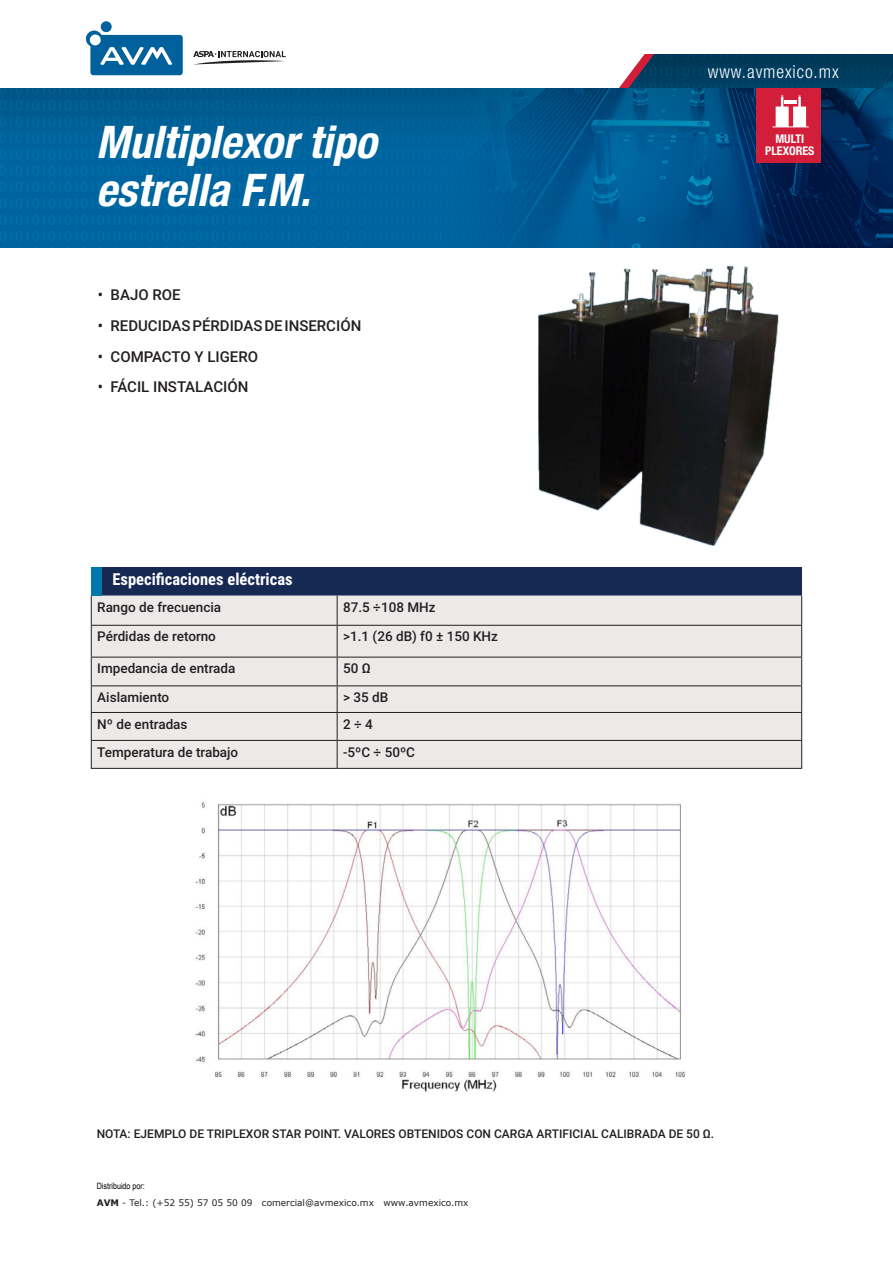
<style>
.page{position:relative;width:893px;height:1263px;background:#fff}
.page>*{position:absolute;margin:0;border:0;box-sizing:border-box;transform-origin:0 0}
.t1{font:italic 700 condensed 45px "Helvetica Neue LT Pro";color:#fff}
.t2{font:300 condensed 18px "Helvetica Neue LT Pro";letter-spacing:.05em;color:#fff}
.t3{font:700 16.5px "Roboto Condensed";color:#fff}
.t4{font:500 15px "Roboto";color:#231f20}
.t5{font:500 13.5px "Roboto";color:#231f20}
.t6{font:500 12px "Roboto";color:#231f20}
.t7{font:700 condensed 12px "Helvetica Neue LT Pro";color:#fff}
.t8{font:9px "Verdana";color:#231f20}
.t9{font:8.7px "Arial Narrow";color:#000}
.s1{font-weight:700}
</style>
<div class="page">
<img style="left:538px;top:265px;width:241px;height:281px">
<div style="left:91px;top:567px;width:711px;height:28px;background:#162953"></div>
<div style="left:92px;top:595px;width:709px;height:173px;background:#ece9e9"></div>
<hr style="left:91px;top:595px;width:1px;height:30px;background:#231f20">
<hr style="left:337px;top:595px;width:1px;height:30px;background:#231f20">
<hr style="left:801px;top:595px;width:1px;height:30px;background:#231f20">
<hr style="left:91px;top:625px;width:246px;height:1px;background:#231f20">
<hr style="left:91px;top:626px;width:1px;height:31px;background:#231f20">
<hr style="left:337px;top:625px;width:465px;height:1px;background:#231f20">
<hr style="left:337px;top:626px;width:1px;height:31px;background:#231f20">
<hr style="left:801px;top:626px;width:1px;height:31px;background:#231f20">
<hr style="left:91px;top:657px;width:246px;height:1px;background:#231f20">
<hr style="left:337px;top:657px;width:465px;height:1px;background:#231f20">
<hr style="left:91px;top:685px;width:246px;height:1px;background:#231f20">
<hr style="left:337px;top:685px;width:465px;height:1px;background:#231f20">
<hr style="left:91px;top:712px;width:246px;height:1px;background:#231f20">
<hr style="left:337px;top:712px;width:465px;height:1px;background:#231f20">
<hr style="left:91px;top:740px;width:246px;height:1px;background:#231f20">
<svg style="left:91px;top:657px;width:1px;height:111px"></svg>
<hr style="left:337px;top:740px;width:465px;height:1px;background:#231f20">
<svg style="left:337px;top:657px;width:1px;height:111px"></svg>
<svg style="left:801px;top:657px;width:1px;height:111px"></svg>
<hr style="left:91px;top:768px;width:246px;height:1px;background:#231f20">
<hr style="left:337px;top:768px;width:465px;height:1px;background:#231f20">
<img style="left:195px;top:802px;width:490px;height:290px">
<img style="left:0;top:88px;width:893px;height:159px">
<svg style="left:193px;top:51px;width:93px;height:13px"></svg>
<div style="left:101px;top:21px;width:11px;height:11px;background:#00619c;border-radius:50%"></div>
<svg style="left:86px;top:31px;width:97px;height:44px"></svg>
<svg style="left:556px;top:54px;width:337px;height:117px;background:#2d5079"></svg>
<div style="left:91px;top:567px;width:10px;height:28px;background:#0077ac"></div>
<p class="t1" style="left:96px;top:114px;width:282px">Multiplexor tipo</p>
<p class="t1" style="left:96px;top:162px;width:216px">estrella F.M.</p>
<p class="t4" style="left:98px;top:284px;width:84px">• BAJO ROE</p>
<p class="t4" style="left:98px;top:315px;width:265px">• REDUCIDAS PÉRDIDAS DE INSERCIÓN</p>
<p class="t4" style="left:98px;top:346px;width:162px">• COMPACTO Y LIGERO</p>
<p class="t4" style="left:98px;top:376px;width:152px">• FÁCIL INSTALACIÓN</p>
<p class="t3" style="left:112px;top:568px;width:182px">Especificaciones eléctricas</p>
<p class="t5" style="left:97px;top:597px;width:125px">Rango de frecuencia</p>
<p class="t5" style="left:343px;top:597px;width:94px">87.5 ÷108 MHz</p>
<p class="t5" style="left:97px;top:627px;width:120px">Pérdidas de retorno</p>
<p class="t5" style="left:343px;top:627px;width:156px">&gt;1.1 (26 dB) f0 ± 150 KHz</p>
<p class="t5" style="left:97px;top:659px;width:140px">Impedancia de entrada</p>
<p class="t5" style="left:343px;top:659px;width:29px">50 Ω</p>
<p class="t5" style="left:97px;top:688px;width:74px">Aislamiento</p>
<p class="t5" style="left:343px;top:688px;width:47px">&gt; 35 dB</p>
<p class="t5" style="left:97px;top:714px;width:92px">Nº de entradas</p>
<p class="t5" style="left:343px;top:714px;width:31px">2 ÷ 4</p>
<p class="t5" style="left:97px;top:742px;width:143px">Temperatura de trabajo</p>
<p class="t5" style="left:343px;top:742px;width:73px">-5ºC ÷ 50ºC</p>
<p class="t2" style="left:708px;top:62px;width:132px">www.avmexico.mx</p>
<p class="t7" style="left:775px;top:132px;width:30px">MULTI</p>
<p class="t7" style="left:765px;top:144px;width:51px">PLEXORES</p>
<p class="t6" style="left:97px;top:1125px;width:619px">NOTA: EJEMPLO DE TRIPLEXOR STAR POINT. VALORES OBTENIDOS CON CARGA ARTIFICIAL CALIBRADA DE 50 Ω.</p>
<p class="t9" style="left:97px;top:1180px;width:50px">Distribuido por:</p>
<p class="t8" style="left:97px;top:1197px;width:373px"><span class="s1">AVM</span> - Tel.: (+52 55) 57 05 50 09 comercial@avmexico.mx www.avmexico.mx</p>
</div>
